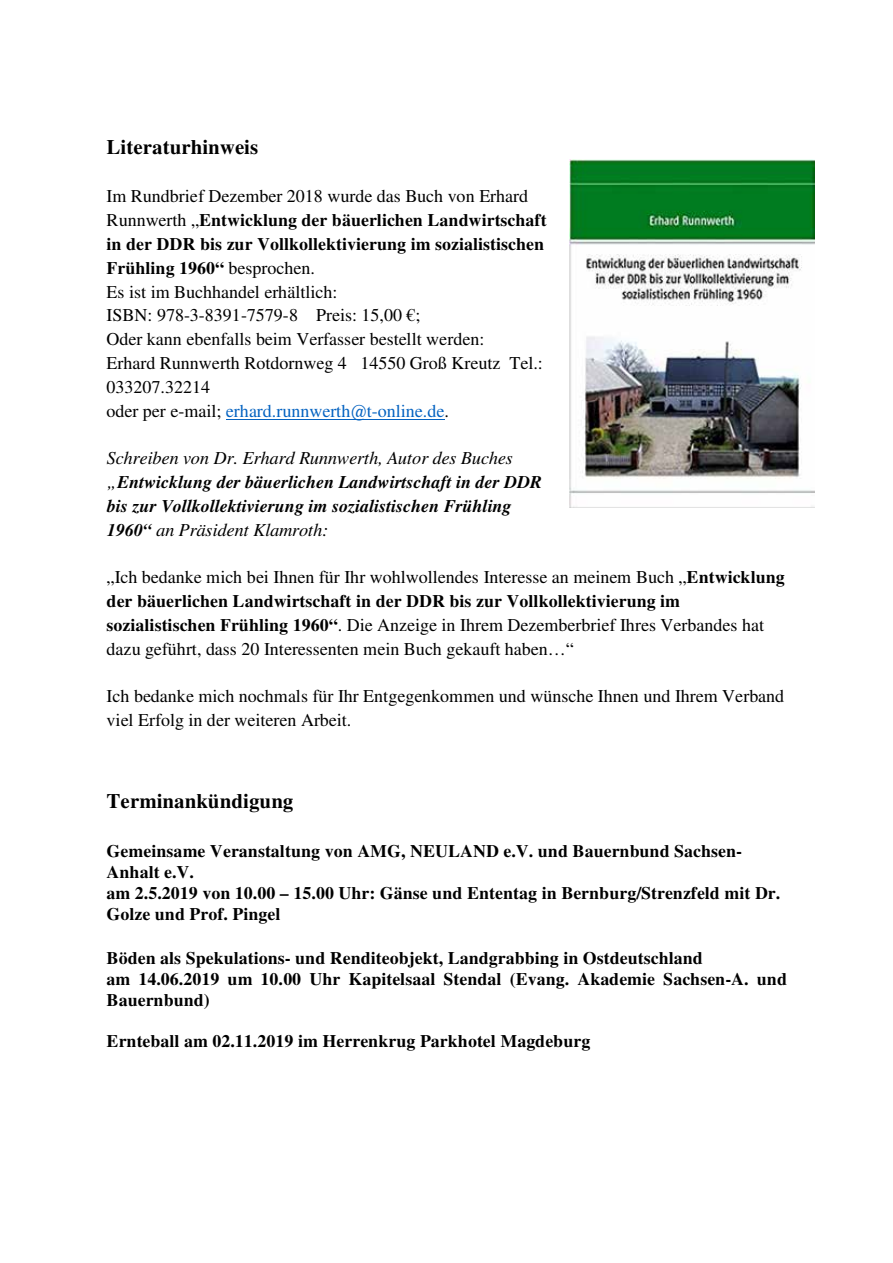
<style>
.page{position:relative;width:893px;height:1263px;background:#fff}
.page>*{position:absolute;margin:0;border:0;box-sizing:border-box;transform-origin:0 0}
.t1{font:700 21px "Times";color:#000}
.t2{font:18px/23.9px "Times";color:#000}
.t3{font:700 18px/20.7px "Times";color:#000}
.t4{font:italic 700 18px/23.9px "Times";color:#000}
.s1{font-weight:700}
.s2{color:#0563c1}
.s3{font-weight:400}
</style>
<div class="page">
<hr style="left:226px;top:419px;width:218px;height:1px;background:#0563c1">
<img style="left:569px;top:159px;width:246px;height:348px">
<p class="t1" style="left:107px;top:136px;width:153px">Literaturhinweis</p>
<p class="t2" style="left:107px;top:185px;width:442px">Im Rundbrief Dezember 2018 wurde das Buch von Erhard Runnwerth „<span class="s1">Entwicklung der bäuerlichen Landwirtschaft in der DDR bis zur Vollkollektivierung im sozialistischen Frühling 1960“</span> besprochen.<br>Es ist im Buchhandel erhältlich:<br>ISBN: 978-3-8391-7579-8 Preis: 15,00 €;<br>Oder kann ebenfalls beim Verfasser bestellt werden:<br>Erhard Runnwerth Rotdornweg 4 14550 Groß Kreutz Tel.:<br>033207.32214<br>oder per e-mail; <span class="s2">erhard.runnwerth@t-online.de</span>.</p>
<p class="t4" style="left:107px;top:448px;width:436px"><span class="s3">Schreiben von Dr. Erhard Runnwerth, Autor des Buches „</span>Entwicklung der bäuerlichen Landwirtschaft in der DDR bis zur Vollkollektivierung im sozialistischen Frühling 1960“ <span class="s3">an Präsident Klamroth:</span></p>
<p class="t2" style="left:107px;top:566px;width:680px">„Ich bedanke mich bei Ihnen für Ihr wohlwollendes Interesse an meinem Buch „<span class="s1">Entwicklung der bäuerlichen Landwirtschaft in der DDR bis zur Vollkollektivierung im sozialistischen Frühling 1960“</span>. Die Anzeige in Ihrem Dezemberbrief Ihres Verbandes hat dazu geführt, dass 20 Interessenten mein Buch gekauft haben…“</p>
<p class="t2" style="left:107px;top:685px;width:679px">Ich bedanke mich nochmals für Ihr Entgegenkommen und wünsche Ihnen und Ihrem Verband viel Erfolg in der weiteren Arbeit.</p>
<p class="t1" style="left:107px;top:790px;width:188px">Terminankündigung</p>
<p class="t3" style="left:107px;top:841px;width:675px">Gemeinsame Veranstaltung von AMG, NEULAND e.V. und Bauernbund Sachsen-Anhalt e.V.<br>am 2.5.2019 von 10.00 – 15.00 Uhr: Gänse und Ententag in Bernburg/Strenzfeld mit Dr.<br>Golze und Prof. Pingel</p>
<p class="t3" style="left:107px;top:948px;width:682px">Böden als Spekulations- und Renditeobjekt, Landgrabbing in Ostdeutschland<br>am 14.06.2019 um 10.00 Uhr Kapitelsaal Stendal (Evang. Akademie Sachsen-A. und<br>Bauernbund)</p>
<p class="t3" style="left:107px;top:1031px;width:485px">Ernteball am 02.11.2019 im Herrenkrug Parkhotel Magdeburg</p>
</div>
